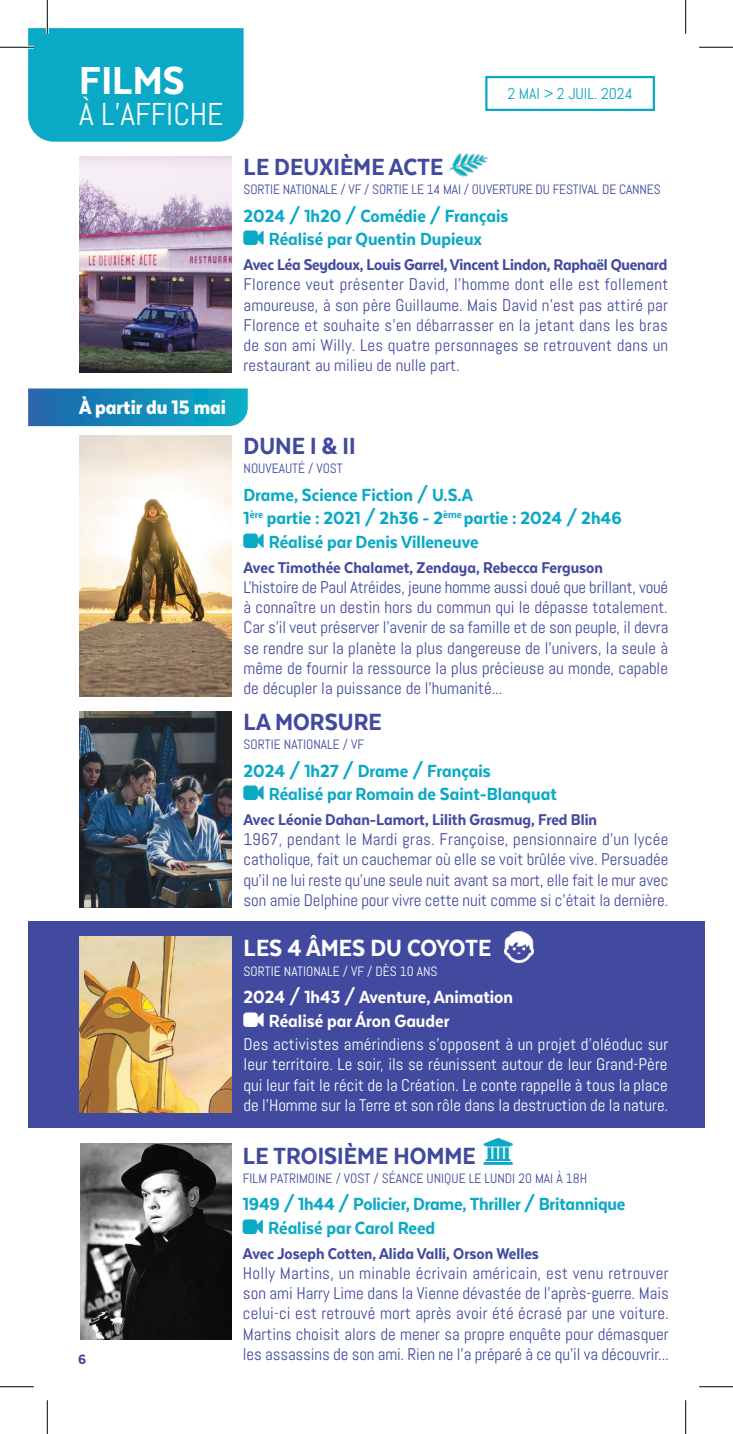
<style>
.page{position:relative;width:733px;height:1434px;background:#fff}
.page>*{position:absolute;margin:0;border:0;box-sizing:border-box;transform-origin:0 0}
.t1{font:800 45px "Texta Narrow Alt";color:#fff}
.t2{font:31.5px "Abel";color:#fff}
.Titre{font:800 27px "Texta Narrow Alt";color:#414a9f}
.Titre-2{font:800 27px "Texta Narrow Alt";color:#fff}
.t3{font:900 22.5px "Texta Narrow Alt";color:#fff}
.Titre-3{font:800 20.25px "Texta Narrow Alt";color:#0aa9c5}
.Titre-4{font:800 20.25px "Texta Narrow Alt";color:#fff}
.Avec_Acteurs{font:800 18px "Texta Narrow Alt";color:#414a9f}
.Titre-5{font:16.88px/20.2px "Abel";color:#414a9f;text-align:justify}
.Titre-6{font:16.88px/20.2px "Abel";letter-spacing:-.005em;color:#fff;text-align:justify}
.t4{font:15.75px "Abel";color:#0aa9c5}
.t5{font:800 15.75px "Texta Narrow Alt";color:#414a9f}
.Titre-7{font:13.5px "Abel";color:#414a9f}
.Titre-8{font:13.5px "Abel";color:#fff}
</style>
<div class="page">
<div style="left:485px;top:76px;width:169px;height:35px;border:2px solid #0aa9c5"></div>
<div style="left:28px;top:28px;width:215px;height:114px;background:#0aa9c5"></div>
<div style="left:28px;top:921px;width:676px;height:207px;background:#414a9f"></div>
<svg style="left:28px;top:388px;width:220px;height:38px;background:#198bba"></svg>
<img style="left:79px;top:936px;width:153px;height:176px">
<img style="left:79px;top:435px;width:153px;height:261px">
<img style="left:504px;top:932px;width:29px;height:30px">
<img style="left:79px;top:711px;width:153px;height:196px">
<img style="left:80px;top:1143px;width:152px;height:197px">
<img style="left:79px;top:156px;width:153px;height:217px">
<img style="left:449px;top:153px;width:39px;height:24px">
<hr style="left:0;top:46px;width:34px;height:3px;background:#fff">
<hr style="left:46px;top:0;width:3px;height:34px;background:#fff">
<hr style="left:0;top:47px;width:34px;height:1px;background:#000">
<hr style="left:699px;top:47px;width:33px;height:1px;background:#000">
<hr style="left:0;top:1386px;width:34px;height:1px;background:#000">
<hr style="left:699px;top:1386px;width:33px;height:1px;background:#000">
<hr style="left:47px;top:0;width:1px;height:34px;background:#000">
<hr style="left:47px;top:1400px;width:1px;height:34px;background:#000">
<hr style="left:685px;top:0;width:1px;height:34px;background:#000">
<hr style="left:685px;top:1400px;width:1px;height:34px;background:#000">
<h1 class="t1" style="left:79px;top:57px;width:107px">FILMS</h1>
<h2 class="t2" style="left:79px;top:94px;width:146px">À L’AFFICHE</h2>
<p class="t3" style="left:79px;top:395px;width:148px">À partir du 15 mai</p>
<p class="t5" style="left:78px;top:1351px;width:10px">6</p>
<p class="t4" style="left:507px;top:84px;width:127px">2 MAI &gt; 2 JUIL. 2024</p>
<p class="Titre" style="left:243px;top:153px;width:201px">LE DEUXIÈME ACTE</p>
<p class="Titre-7" style="left:243px;top:181px;width:418px">SORTIE NATIONALE / VF / SORTIE LE 14 MAI / OUVERTURE DU FESTIVAL DE CANNES</p>
<p class="Titre-3" style="left:243px;top:205px;width:266px">2024 / 1h20 / Comédie / Français</p>
<p class="Titre-3" style="left:269px;top:229px;width:215px">Réalisé par Quentin Dupieux</p>
<p class="Avec_Acteurs" style="left:243px;top:255px;width:425px">Avec Léa Seydoux, Louis Garrel, Vincent Lindon, Raphaël Quenard</p>
<p class="Titre-5" style="left:243px;top:274px;width:426px">Florence veut présenter David, l’homme dont elle est follement amoureuse, à son père Guillaume. Mais David n’est pas attiré par Florence et souhaite s’en débarrasser en la jetant dans les bras de son ami Willy. Les quatre personnages se retrouvent dans un restaurant au milieu de nulle part.</p>
<p class="Titre" style="left:243px;top:432px;width:113px">DUNE I &amp; II</p>
<p class="Titre-7" style="left:243px;top:460px;width:101px">NOUVEAUTÉ / VOST</p>
<p class="Titre-3" style="left:243px;top:484px;width:230px">Drame, Science Fiction / U.S.A</p>
<p class="Titre-3" style="left:243px;top:508px;width:379px">1<sup>ère</sup> partie : 2021 / 2h36 - 2<sup>ème</sup> partie : 2024 / 2h46</p>
<p class="Titre-3" style="left:269px;top:531px;width:211px">Réalisé par Denis Villeneuve</p>
<p class="Avec_Acteurs" style="left:243px;top:558px;width:361px">Avec Timothée Chalamet, Zendaya, Rebecca Ferguson</p>
<p class="Titre-5" style="left:243px;top:577px;width:426px">L'histoire de Paul Atréides, jeune homme aussi doué que brillant, voué à connaître un destin hors du commun qui le dépasse totalement.<br>Car s'il veut préserver l'avenir de sa famille et de son peuple, il devra se rendre sur la planète la plus dangereuse de l'univers, la seule à même de fournir la ressource la plus précieuse au monde, capable de décupler la puissance de l'humanité...</p>
<p class="Titre" style="left:243px;top:708px;width:140px">LA MORSURE</p>
<p class="Titre-7" style="left:243px;top:736px;width:122px">SORTIE NATIONALE / VF</p>
<p class="Titre-3" style="left:243px;top:760px;width:248px">2024 / 1h27 / Drame / Français</p>
<p class="Titre-3" style="left:269px;top:784px;width:289px">Réalisé par Romain de Saint-Blanquat</p>
<p class="Avec_Acteurs" style="left:243px;top:810px;width:355px">Avec Léonie Dahan-Lamort, Lilith Grasmug, Fred Blin</p>
<p class="Titre-5" style="left:243px;top:829px;width:426px">1967, pendant le Mardi gras. Françoise, pensionnaire d’un lycée catholique, fait un cauchemar où elle se voit brûlée vive. Persuadée qu’il ne lui reste qu’une seule nuit avant sa mort, elle fait le mur avec son amie Delphine pour vivre cette nuit comme si c’était la dernière.</p>
<p class="Titre-2" style="left:243px;top:934px;width:249px">LES 4 ÂMES DU COYOTE</p>
<p class="Titre-8" style="left:243px;top:962px;width:195px">SORTIE NATIONALE / VF / DÈS 10 ANS</p>
<p class="Titre-4" style="left:243px;top:986px;width:271px">2024 / 1h43 / Aventure, Animation</p>
<p class="Titre-4" style="left:269px;top:1010px;width:182px">Réalisé par Áron Gauder</p>
<p class="Titre-6" style="left:243px;top:1034px;width:426px">Des activistes amérindiens s'opposent à un projet d'oléoduc sur leur territoire. Le soir, ils se réunissent autour de leur Grand-Père qui leur fait le récit de la Création. Le conte rappelle à tous la place de l’Homme sur la Terre et son rôle dans la destruction de la nature.</p>
<p class="Titre" style="left:243px;top:1141px;width:234px">LE TROISIÈME HOMME</p>
<p class="Titre-7" style="left:243px;top:1170px;width:345px">FILM PATRIMOINE / VOST / SÉANCE UNIQUE LE LUNDI 20 MAI À 18H</p>
<p class="Titre-3" style="left:243px;top:1194px;width:384px">1949 / 1h44 / Policier, Drame, Thriller / Britannique</p>
<p class="Titre-3" style="left:268px;top:1217px;width:168px">Réalisé par Carol Reed</p>
<p class="Avec_Acteurs" style="left:243px;top:1244px;width:297px">Avec Joseph Cotten, Alida Valli, Orson Welles</p>
<p class="Titre-5" style="left:243px;top:1263px;width:427px">Holly Martins, un minable écrivain américain, est venu retrouver son ami Harry Lime dans la Vienne dévastée de l'après-guerre. Mais celui-ci est retrouvé mort après avoir été écrasé par une voiture.<br>Martins choisit alors de mener sa propre enquête pour démasquer les assassins de son ami. Rien ne l'a préparé à ce qu'il va découvrir...</p>
</div>
